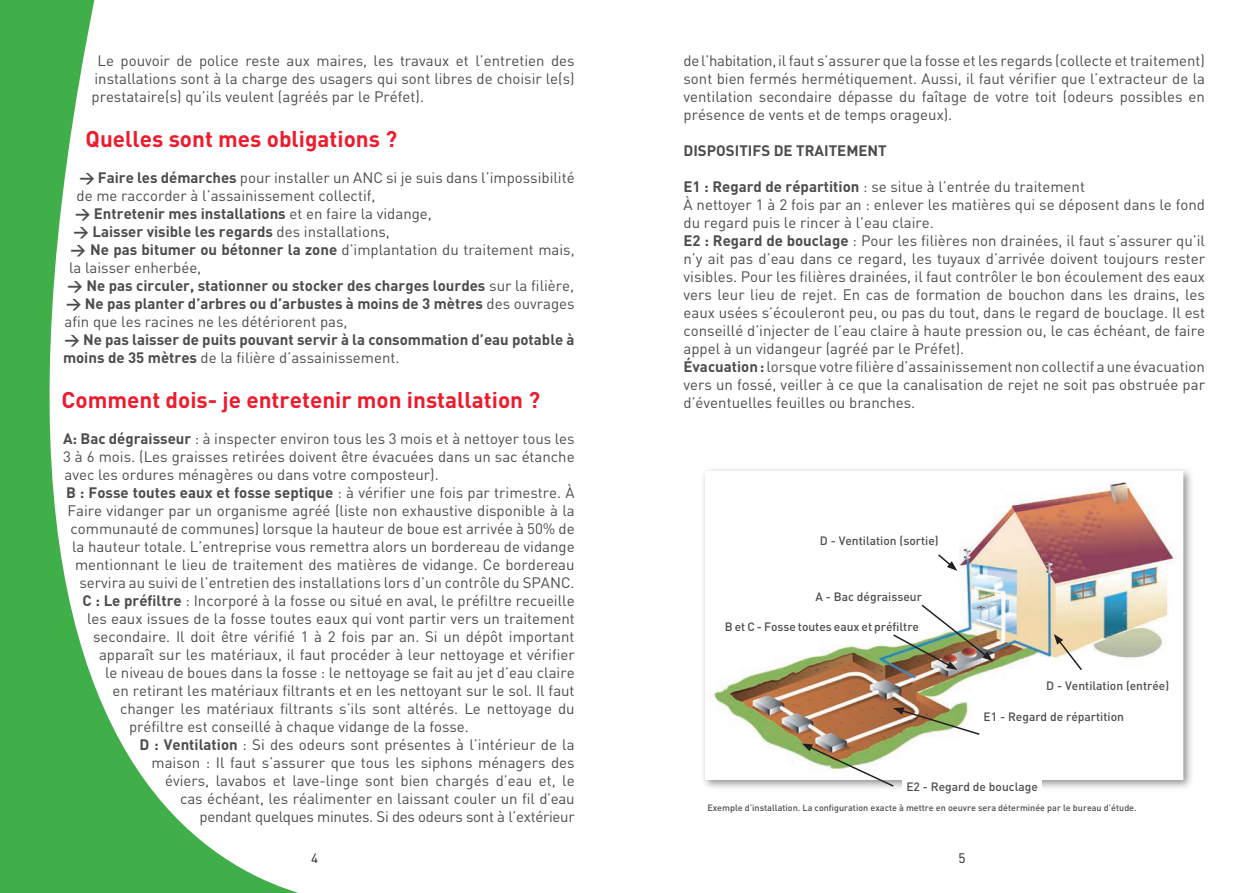
<style>
.page{position:relative;width:1259px;height:893px;background:#fff}
.page>*{position:absolute;margin:0;border:0;box-sizing:border-box;transform-origin:0 0}
.t1{font:700 22.5px "Din Euro T";color:#ee1b2d}
.t2{font:15px/18px "Din Euro T";color:#4b4c4d;text-align:justify}
.t3{font:700 15px/18px "Din Euro T";color:#4b4c4d}
.t4{font:13.5px "Din Euro T";color:#231f20}
.t5{font:500 12px "Din Euro T";color:#4b4c4d}
.t6{font:500 9px "Din Euro T";color:#4b4c4d}
.s1{font-weight:700}
.s2{font-weight:400}
</style>
<div class="page">
<svg style="left:0;top:0;width:298px;height:893px"></svg>
<div style="left:700px;top:466px;width:494px;height:325px;background:#231f20;opacity:.5"></div>
<img style="left:708px;top:474px;width:472px;height:303px">
<div style="left:815px;top:531px;width:128px;height:19px;background:#fff"></div>
<div style="left:1042px;top:676px;width:131px;height:18px;background:#fff"></div>
<div style="left:811px;top:587px;width:115px;height:18px;background:#fff"></div>
<div style="left:720px;top:617px;width:203px;height:18px;background:#fff"></div>
<div style="left:979px;top:707px;width:149px;height:18px;background:#fff"></div>
<div style="left:902px;top:777px;width:140px;height:18px;background:#fff"></div>
<svg style="left:801px;top:743px;width:94px;height:45px"></svg>
<svg style="left:893px;top:707px;width:88px;height:29px"></svg>
<img style="left:891px;top:603px;width:102px;height:67px">
<svg style="left:936px;top:553px;width:21px;height:18px"></svg>
<svg style="left:1053px;top:634px;width:30px;height:38px"></svg>
<p class="t2" style="left:92px;top:52px;width:485px;text-indent:6px">Le pouvoir de police reste aux maires, les travaux et l’entretien des installations sont à la charge des usagers qui sont libres de choisir le(s) prestataire(s) qu’ils veulent (agréés par le Préfet).</p>
<p class="t1" style="left:86px;top:124px;width:313px">Quelles sont mes obligations ?</p>
<p class="t2" style="left:76px;top:169px;width:499px"><span class="s1">&gt; Faire les démarches</span> pour installer un ANC si je suis dans l’impossibilité de me raccorder à l’assainissement collectif,</p>
<p class="t3" style="left:75px;top:204px;width:358px">&gt; Entretenir mes installations <span class="s2">et en faire la vidange,</span></p>
<p class="t3" style="left:74px;top:222px;width:318px">&gt; Laisser visible les regards <span class="s2">des installations,</span></p>
<p class="t2" style="left:69px;top:241px;width:507px"><span class="s1">&gt; Ne pas bitumer ou bétonner la zone</span> d’implantation du traitement mais, la laisser enherbée,</p>
<p class="t3" style="left:67px;top:276px;width:508px">&gt; Ne pas circuler, stationner ou stocker des charges lourdes <span class="s2">sur la filière,</span></p>
<p class="t3" style="left:64px;top:294px;width:511px">&gt; Ne pas planter d’arbres ou d’arbustes à moins de 3 mètres <span class="s2">des ouvrages afin que les racines ne les détériorent pas,</span></p>
<p class="t3" style="left:63px;top:330px;width:513px">&gt; Ne pas laisser de puits pouvant servir à la consommation d’eau potable à moins de 35 mètres <span class="s2">de la filière d’assainissement.</span></p>
<p class="t1" style="left:62px;top:385px;width:480px">Comment dois- je entretenir mon installation ?</p>
<p class="t2" style="left:63px;top:430px;width:513px"><span class="s1">A: Bac dégraisseur</span> : à inspecter environ tous les 3 mois et à nettoyer tous les 3 à 6 mois. (Les graisses retirées doivent être évacuées dans un sac étanche avec les ordures ménagères ou dans votre composteur).</p>
<p class="t2" style="left:66px;top:484px;width:510px;text-align:right"><span class="s1">B : Fosse toutes eaux et fosse septique</span> : à vérifier une fois par trimestre. À Faire vidanger par un organisme agréé (liste non exhaustive disponible à la communauté de communes) lorsque la hauteur de boue est arrivée à 50% de la hauteur totale. L’entreprise vous remettra alors un bordereau de vidange mentionnant le lieu de traitement des matières de vidange. Ce bordereau servira au suivi de l’entretien des installations lors d’un contrôle du SPANC.</p>
<p class="t2" style="left:82px;top:592px;width:493px"><span class="s1">C : Le préfiltre</span> : Incorporé à la fosse ou situé en aval, le préfiltre recueille</p>
<p class="t2" style="left:87px;top:610px;width:489px">les eaux issues de la fosse toutes eaux qui vont partir vers un traitement</p>
<p class="t2" style="left:93px;top:628px;width:483px">secondaire. Il doit être vérifié 1 à 2 fois par an. Si un dépôt important</p>
<p class="t2" style="left:99px;top:646px;width:477px">apparaît sur les matériaux, il faut procéder à leur nettoyage et vérifier</p>
<p class="t2" style="left:105px;top:664px;width:471px">le niveau de boues dans la fosse : le nettoyage se fait au jet d’eau claire</p>
<p class="t2" style="left:112px;top:682px;width:463px">en retirant les matériaux filtrants et en les nettoyant sur le sol. Il faut</p>
<p class="t2" style="left:120px;top:700px;width:456px">changer les matériaux filtrants s’ils sont altérés. Le nettoyage du</p>
<p class="t2" style="left:129px;top:718px;width:341px">préfiltre est conseillé à chaque vidange de la fosse.</p>
<p class="t2" style="left:139px;top:736px;width:436px;text-align:right"><span class="s1">D : Ventilation</span> : Si des odeurs sont présentes à l’intérieur de la maison : Il faut s’assurer que tous les siphons ménagers des éviers, lavabos et lave-linge sont bien chargés d’eau et, le cas échéant, les réalimenter en laissant couler un fil d’eau pendant quelques minutes. Si des odeurs sont à l’extérieur</p>
<p class="t2" style="left:683px;top:52px;width:523px">de l’habitation, il faut s’assurer que la fosse et les regards (collecte et traitement) sont bien fermés hermétiquement. Aussi, il faut vérifier que l’extracteur de la ventilation secondaire dépasse du faîtage de votre toit (odeurs possibles en présence de vents et de temps orageux).</p>
<p class="t3" style="left:683px;top:141px;width:205px">DISPOSITIFS DE TRAITEMENT</p>
<p class="t2" style="left:683px;top:178px;width:403px"><span class="s1">E1 : Regard de répartition</span> : se situe à l’entrée du traitement</p>
<p class="t2" style="left:683px;top:196px;width:523px">À nettoyer 1 à 2 fois par an : enlever les matières qui se déposent dans le fond du regard puis le rincer à l’eau claire.</p>
<p class="t2" style="left:683px;top:232px;width:523px"><span class="s1">E2 : Regard de bouclage</span> : Pour les filières non drainées, il faut s’assurer qu’il n’y ait pas d’eau dans ce regard, les tuyaux d’arrivée doivent toujours rester visibles. Pour les filières drainées, il faut contrôler le bon écoulement des eaux vers leur lieu de rejet. En cas de formation de bouchon dans les drains, les eaux usées s’écouleront peu, ou pas du tout, dans le regard de bouclage. Il est conseillé d’injecter de l’eau claire à haute pression ou, le cas échéant, de faire appel à un vidangeur (agréé par le Préfet).</p>
<p class="t2" style="left:683px;top:358px;width:523px"><span class="s1">Évacuation :</span> lorsque votre filière d’assainissement non collectif a une évacuation vers un fossé, veiller à ce que la canalisation de rejet ne soit pas obstruée par d’éventuelles feuilles ou branches.</p>
<p class="t5" style="left:820px;top:533px;width:120px">D - Ventilation (sortie)</p>
<p class="t5" style="left:815px;top:589px;width:108px">A - Bac dégraisseur</p>
<p class="t5" style="left:725px;top:619px;width:196px">B et C - Fosse toutes eaux et préfiltre</p>
<p class="t5" style="left:1046px;top:678px;width:124px">D - Ventilation (entrée)</p>
<p class="t5" style="left:983px;top:709px;width:142px">E1 - Regard de répartition</p>
<p class="t5" style="left:906px;top:779px;width:133px">E2 - Regard de bouclage</p>
<p class="t6" style="left:707px;top:802px;width:431px">Exemple d’installation. La configuration exacte à mettre en oeuvre sera déterminée par le bureau d’étude.</p>
<p class="t4" style="left:311px;top:850px;width:9px">4</p>
<p class="t4" style="left:958px;top:850px;width:9px">5</p>
</div>
